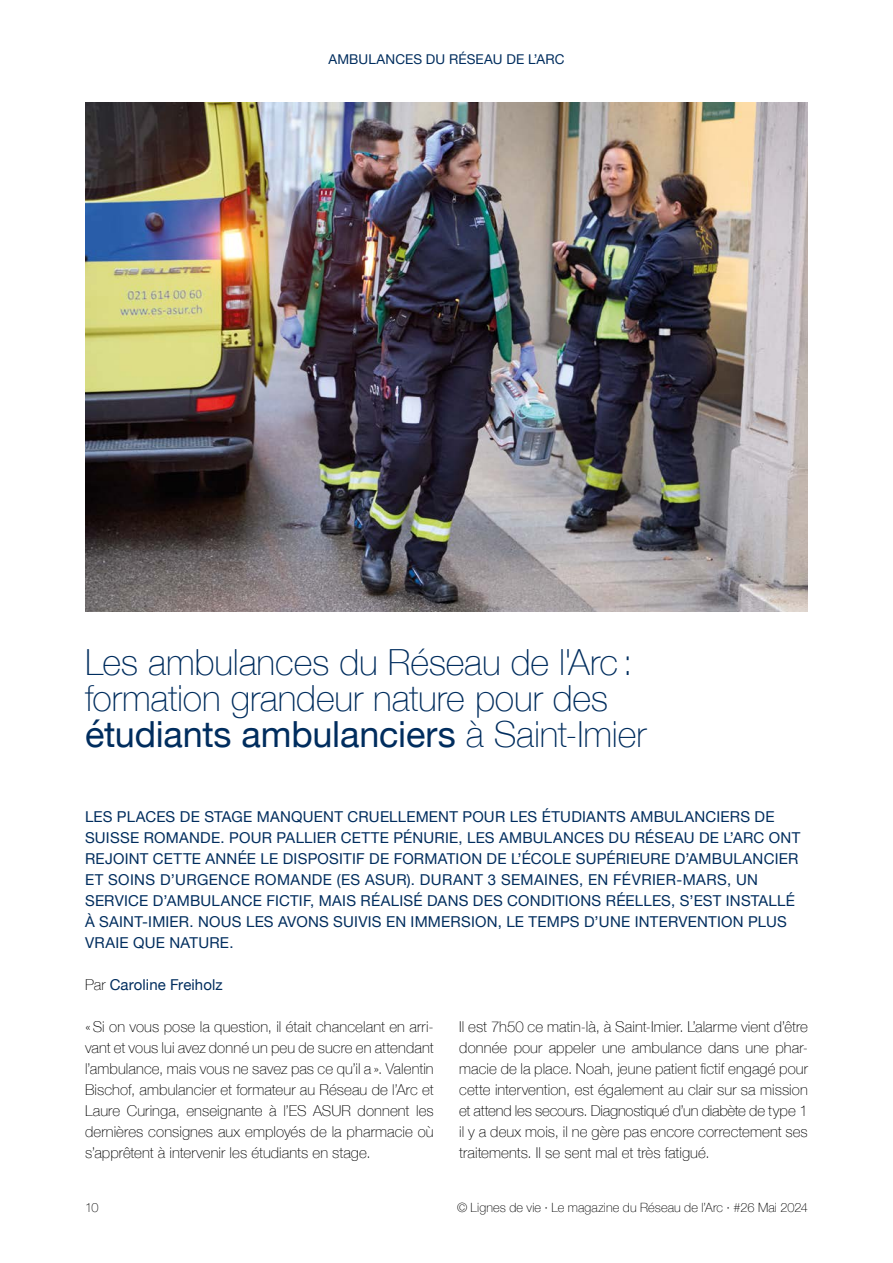
<style>
.page{position:relative;width:893px;height:1263px;background:#fff}
.page>*{position:absolute;margin:0;border:0;box-sizing:border-box;transform-origin:0 0}
.t1{font:100 36px/36px "Helvetica Neue";letter-spacing:-.005em;color:#002d5e}
.t2{font:100 15px/21px "Helvetica Neue";letter-spacing:.005em;color:#000;text-align:justify}
.t3{font:15px/21px "Helvetica Neue";letter-spacing:.015em;color:#002d5e}
.t4{font:13.5px "Helvetica Neue";letter-spacing:.01em;color:#002d5e}
.t5{font:100 12.75px "Helvetica Neue";letter-spacing:.005em;color:#000}
.s1{font-weight:400}
.s2{font-weight:100;color:#000}
</style>
<div class="page">
<img style="left:85px;top:102px;width:723px;height:510px">
<p class="t4" style="left:328px;top:49px;width:238px">AMBULANCES DU RÉSEAU DE L’ARC</p>
<h1 class="t1" style="left:85px;top:642px;width:563px">Les ambulances du Réseau de l'Arc: formation grandeur nature pour des <span class="s1">étudiants ambulanciers</span> à Saint-Imier</h1>
<p class="t3" style="left:85px;top:807px;width:717px">LES PLACES DE STAGE MANQUENT CRUELLEMENT POUR LES ÉTUDIANTS AMBULANCIERS DE SUISSE ROMANDE. POUR PALLIER CETTE PÉNURIE, LES AMBULANCES DU RÉSEAU DE L’ARC ONT REJOINT CETTE ANNÉE LE DISPOSITIF DE FORMATION DE L’ÉCOLE SUPÉRIEURE D’AMBULANCIER ET SOINS D’URGENCE ROMANDE (ES ASUR). DURANT 3 SEMAINES, EN FÉVRIER-MARS, UN SERVICE D’AMBULANCE FICTIF, MAIS RÉALISÉ DANS DES CONDITIONS RÉELLES, S’EST INSTALLÉ À SAINT-IMIER. NOUS LES AVONS SUIVIS EN IMMERSION, LE TEMPS D’UNE INTERVENTION PLUS VRAIE QUE NATURE.</p>
<p class="t3" style="left:85px;top:975px;width:139px"><span class="s2">Par</span> Caroline Freiholz</p>
<p class="t2" style="left:85px;top:1015px;width:350px">«Si on vous pose la question, il était chancelant en arri&shy;vant et vous lui avez donné un peu de sucre en attendant l’ambulance, mais vous ne savez pas ce qu’il a». Valentin Bischof, ambulancier et formateur au Réseau de l’Arc et Laure Curinga, enseignante à l’ES ASUR donnent les dernières consignes aux employés de la pharmacie où s’apprêtent à intervenir les étudiants en stage.</p>
<p class="t2" style="left:459px;top:1015px;width:350px">Il est 7h50 ce matin-là, à Saint-Imier. L’alarme vient d’être donnée pour appeler une ambulance dans une phar&shy;macie de la place. Noah, jeune patient fictif engagé pour cette intervention, est également au clair sur sa mission et attend les secours. Diagnostiqué d’un diabète de type 1 il y a deux mois, il ne gère pas encore correctement ses traitements. Il se sent mal et très fatigué.</p>
<p class="t5" style="left:85px;top:1198px;width:15px">10</p>
<p class="t5" style="left:457px;top:1198px;width:352px">© Lignes de vie · Le magazine du Réseau de l’Arc · #26 Mai 2024</p>
</div>
